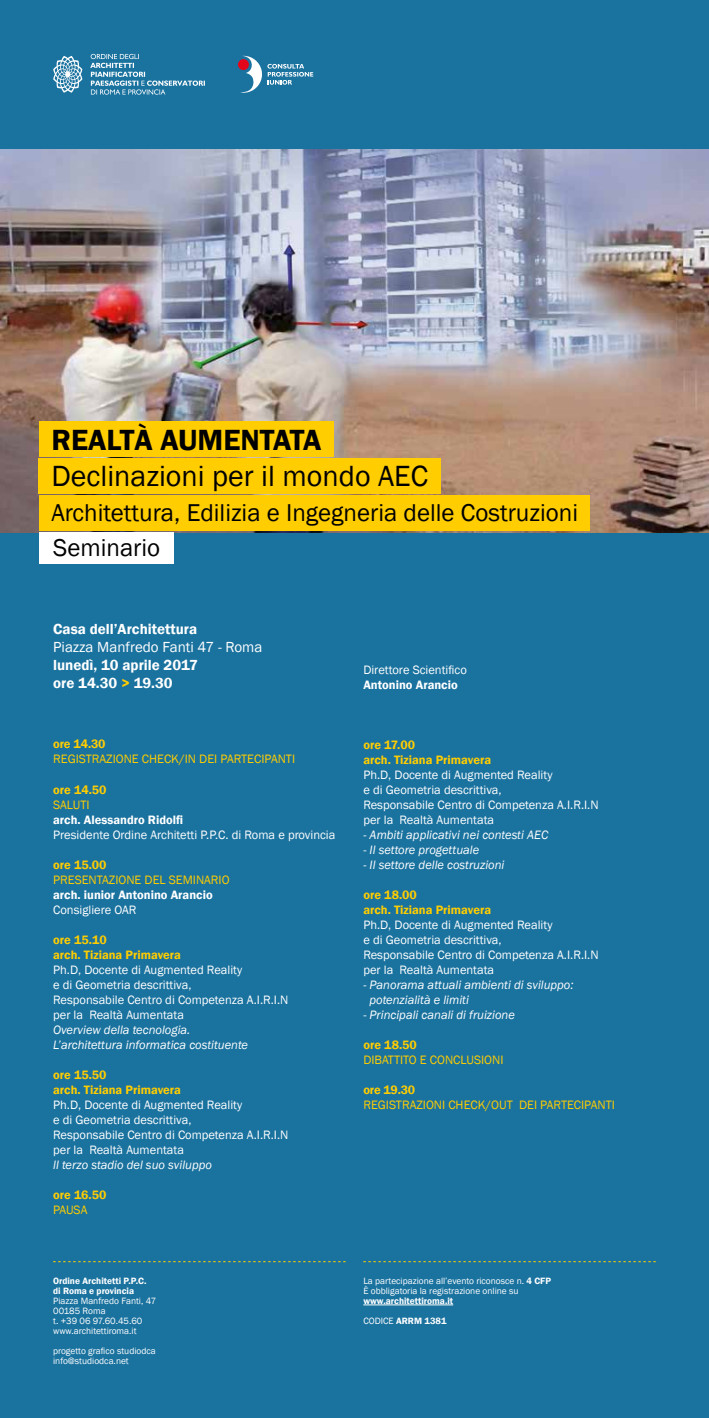
<style>
.page{position:relative;width:709px;height:1418px;background:#fff}
.page>*{position:absolute;margin:0;border:0;box-sizing:border-box;transform-origin:0 0}
.t1{font:30px "Franklin Gothic";color:#000}
.t2{font:600 30px "Franklin Gothic";color:#000}
.t3{font:25px "Franklin Gothic";color:#000}
.t4{font:600 15px/18px "Franklin Gothic";color:#fff}
.t5{font:15px "Franklin Gothic";color:#fff}
.t6{font:12.5px/15px "Franklin Gothic";color:#fff}
.t7{font:italic 12.5px/15px "Franklin Gothic";color:#fff}
.t8{font:600 12.5px/15px "Franklin Gothic";color:#ffcd00}
.t9{font:12.5px "Franklin Gothic";color:#ffcd00}
.t10{font:600 12.5px "Franklin Gothic";color:#fff}
.t11{font:9.38px/10px "Franklin Gothic";color:#fff}
.t12{font:600 9.38px/20px "Franklin Gothic";color:#fff}
.s1{color:#ffcd00}
.s2{font-weight:600}
.s3{font-weight:400}
</style>
<div class="page">
<div style="left:0;top:0;width:709px;height:1417px;background:#1a729f"></div>
<svg style="left:53px;top:56px;width:29px;height:37px"></svg>
<svg style="left:90px;top:54px;width:115px;height:41px"></svg>
<hr style="left:363px;top:1304px;width:90px;height:1px;background:#fff">
<svg style="left:53px;top:1261px;width:292px;height:1px"></svg>
<img style="left:0;top:149px;width:709px;height:383px">
<div style="left:39px;top:458px;width:402px;height:35px;background:#ffcd00"></div>
<div style="left:39px;top:532px;width:135px;height:31px;background:#fff"></div>
<svg style="left:363px;top:1261px;width:293px;height:1px"></svg>
<div style="left:39px;top:421px;width:295px;height:36px;background:#ffcd00"></div>
<div style="left:39px;top:495px;width:550px;height:35px;background:#ffcd00"></div>
<svg style="left:240px;top:56px;width:73px;height:37px"></svg>
<div style="left:238px;top:59px;width:11px;height:11px;background:#e2071b;border-radius:50%"></div>
<h1 class="t2" style="left:51px;top:421px;width:271px">REALTÀ AUMENTATA</h1>
<h1 class="t1" style="left:51px;top:458px;width:378px">Declinazioni per il mondo AEC</h1>
<h2 class="t3" style="left:51px;top:497px;width:528px">Architettura, Edilizia e Ingegneria delle Costruzioni</h2>
<h2 class="t3" style="left:53px;top:532px;width:109px">Seminario</h2>
<p class="t4" style="left:53px;top:620px;width:145px">Casa dell’Architettura</p>
<p class="t5" style="left:53px;top:638px;width:211px">Piazza Manfredo Fanti 47 - Roma</p>
<p class="t4" style="left:53px;top:656px;width:146px">lunedì, 10 aprile 2017 ore 14.30 <span class="s1">&gt;</span> 19.30</p>
<p class="t8" style="left:53px;top:737px;width:54px">ore 14.30</p>
<p class="t9" style="left:53px;top:751px;width:243px">REGISTRAZIONE CHECK/IN DEI PARTECIPANTI</p>
<p class="t8" style="left:53px;top:782px;width:55px">ore 14.50</p>
<p class="t9" style="left:53px;top:796px;width:38px">SALUTI</p>
<p class="t10" style="left:53px;top:811px;width:131px">arch. Alessandro Ridolfi</p>
<p class="t6" style="left:53px;top:827px;width:284px">Presidente Ordine Architetti P.P.C. di Roma e provincia</p>
<p class="t8" style="left:53px;top:857px;width:55px">ore 15.00</p>
<p class="t9" style="left:53px;top:871px;width:178px">PRESENTAZIONE DEL SEMINARIO</p>
<p class="t10" style="left:53px;top:886px;width:161px">arch. iunior Antonino Arancio</p>
<p class="t6" style="left:53px;top:902px;width:85px">Consigliere OAR</p>
<p class="t8" style="left:53px;top:932px;width:129px">ore 15.10<br>arch. Tiziana Primavera</p>
<p class="t6" style="left:53px;top:962px;width:237px">Ph.D, Docente di Augmented Reality<br>e di Geometria descrittiva,<br>Responsabile Centro di Competenza A.I.R.I.N per la Realtà Aumentata</p>
<p class="t7" style="left:53px;top:1022px;width:196px">Overview della tecnologia.<br>L’architettura informatica costituente</p>
<p class="t8" style="left:53px;top:1067px;width:129px">ore 15.50<br>arch. Tiziana Primavera</p>
<p class="t6" style="left:53px;top:1097px;width:237px">Ph.D, Docente di Augmented Reality<br>e di Geometria descrittiva,<br>Responsabile Centro di Competenza A.I.R.I.N per la Realtà Aumentata</p>
<p class="t7" style="left:53px;top:1157px;width:160px">ll terzo stadio del suo sviluppo</p>
<p class="t8" style="left:53px;top:1187px;width:55px">ore 16.50</p>
<p class="t9" style="left:53px;top:1201px;width:36px">PAUSA</p>
<p class="t12" style="left:53px;top:1276px;width:95px;line-height:10px">Ordine Architetti P.P.C. di Roma e provincia</p>
<p class="t11" style="left:53px;top:1296px;width:104px">Piazza Manfredo Fanti, 47<br>00185 Roma<br>t. +39 06 97.60.45.60 www.architettiroma.it</p>
<p class="t11" style="left:53px;top:1346px;width:104px">progetto grafico studiodca info@studiodca.net</p>
<p class="t6" style="left:363px;top:662px;width:105px">Direttore Scientifico</p>
<p class="t10" style="left:363px;top:677px;width:96px">Antonino Arancio</p>
<p class="t8" style="left:363px;top:737px;width:129px">ore 17.00<br>arch. Tiziana Primavera</p>
<p class="t6" style="left:363px;top:767px;width:237px">Ph.D, Docente di Augmented Reality<br>e di Geometria descrittiva,<br>Responsabile Centro di Competenza A.I.R.I.N per la Realtà Aumentata</p>
<p class="t7" style="left:363px;top:827px;width:186px">- Ambiti applicativi nei contesti AEC</p>
<p class="t7" style="left:363px;top:842px;width:117px">- Il settore progettuale</p>
<p class="t7" style="left:363px;top:857px;width:143px">- Il settore delle costruzioni</p>
<p class="t8" style="left:363px;top:887px;width:129px">ore 18.00<br>arch. Tiziana Primavera</p>
<p class="t6" style="left:363px;top:917px;width:237px">Ph.D, Docente di Augmented Reality<br>e di Geometria descrittiva,<br>Responsabile Centro di Competenza A.I.R.I.N per la Realtà Aumentata</p>
<p class="t7" style="left:369px;top:977px;width:205px;text-indent:-6px">- Panorama attuali ambienti di sviluppo: potenzialità e limiti</p>
<p class="t7" style="left:363px;top:1007px;width:153px">- Principali canali di fruizione</p>
<p class="t8" style="left:363px;top:1037px;width:55px">ore 18.50</p>
<p class="t9" style="left:363px;top:1051px;width:142px">DIBATTITO E CONCLUSIONI</p>
<p class="t8" style="left:363px;top:1082px;width:53px">ore 19.30</p>
<p class="t9" style="left:363px;top:1096px;width:253px">REGISTRAZIONI CHECK/OUT DEI PARTECIPANTI</p>
<p class="t11" style="left:363px;top:1276px;width:189px">La partecipazione all’evento riconosce n. <span class="s2">4 CFP<br></span>È obbligatoria la registrazione online su</p>
<p class="t12" style="left:363px;top:1291px;width:91px">www.architettiroma.it<br><span class="s3">CODICE</span> ARRM 1381</p>
</div>
